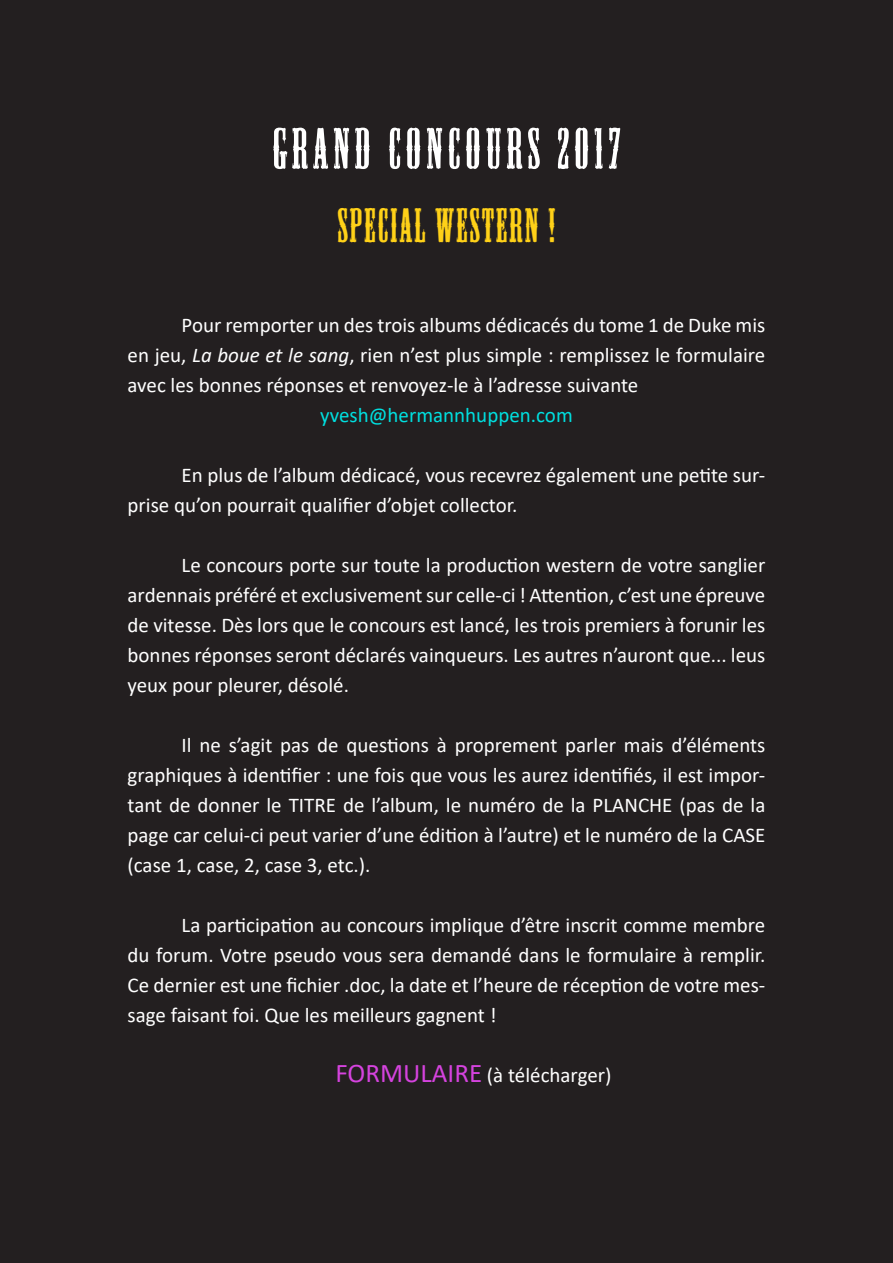
<style>
.page{position:relative;width:893px;height:1263px;background:#231f20}
.page>*{position:absolute;margin:0;border:0;box-sizing:border-box;transform-origin:0 0}
.t1{font:54px "Mesquite Std";letter-spacing:.1em;color:#fff}
.t2{font:45px "Mesquite Std";letter-spacing:.05em;color:#ffd118}
.t3{font:21px/30px "Calibri";color:#fff;text-align:justify}
.t4{font:21px "Calibri";color:#00dfdf}
.s1{font-style:inherit}
.s2{font-style:italic}
.s3{color:#fffffd}
.s4{font-size:27px;color:#d543de}
</style>
<div class="page">
<p class="t1" style="left:272px;top:119px;width:350px">G<span class="s1">RAND</span> CONCOURS 2017</p>
<p class="t2" style="left:338px;top:201px;width:219px">SPECIAL WESTERN !</p>
<p class="t3" style="left:128px;top:309px;width:639px;text-indent:54px">Pour remporter un des trois albums dédicacés du tome 1 de Duke mis en jeu, <span class="s2">La boue et le sang</span>, rien n’est plus simple : remplissez le f<span class="s3">ormulaire </span>avec les bonnes réponses et renvoyez-le à l’adresse suivante</p>
<p class="t4" style="left:320px;top:400px;width:254px">yvesh@hermannhuppen.com</p>
<p class="t3" style="left:128px;top:459px;width:639px;text-indent:54px">En plus de l’album dédicacé, vous recevrez également une petite sur&shy;prise qu’on pourrait qualifier d’objet collector.</p>
<p class="t3" style="left:128px;top:549px;width:639px;text-indent:54px">Le concours porte sur toute la production western de votre sanglier ardennais préféré et exclusivement sur celle-ci ! Attention, c’est une épreuve de vitesse. Dès lors que le concours est lancé, les trois premiers à forunir les bonnes réponses seront déclarés vainqueurs. Les autres n’auront que... leus yeux pour pleurer, désolé.</p>
<p class="t3" style="left:128px;top:729px;width:639px;text-indent:54px">Il ne s’agit pas de questions à proprement parler mais d’éléments graphiques à identifier : une fois que vous les aurez identifiés, il est impor&shy;tant de donner le TITRE de l’album, le numéro de la PLANCHE (pas de la page car celui-ci peut varier d’une édition à l’autre) et le numéro de la CASE (case 1, case, 2, case 3, etc.).</p>
<p class="t3" style="left:128px;top:909px;width:639px;text-indent:54px">La participation au concours implique d’être inscrit comme membre du forum. Votre pseudo vous sera demandé dans le formulaire à remplir.<br>Ce dernier est une fichier .doc, la date et l’heure de réception de votre mes&shy;sage faisant foi. Que les meilleurs gagnent !</p>
<p class="t3" style="left:335px;top:1059px;width:278px"><span class="s4">FORMULAIRE</span> (à télécharger)</p>
</div>
